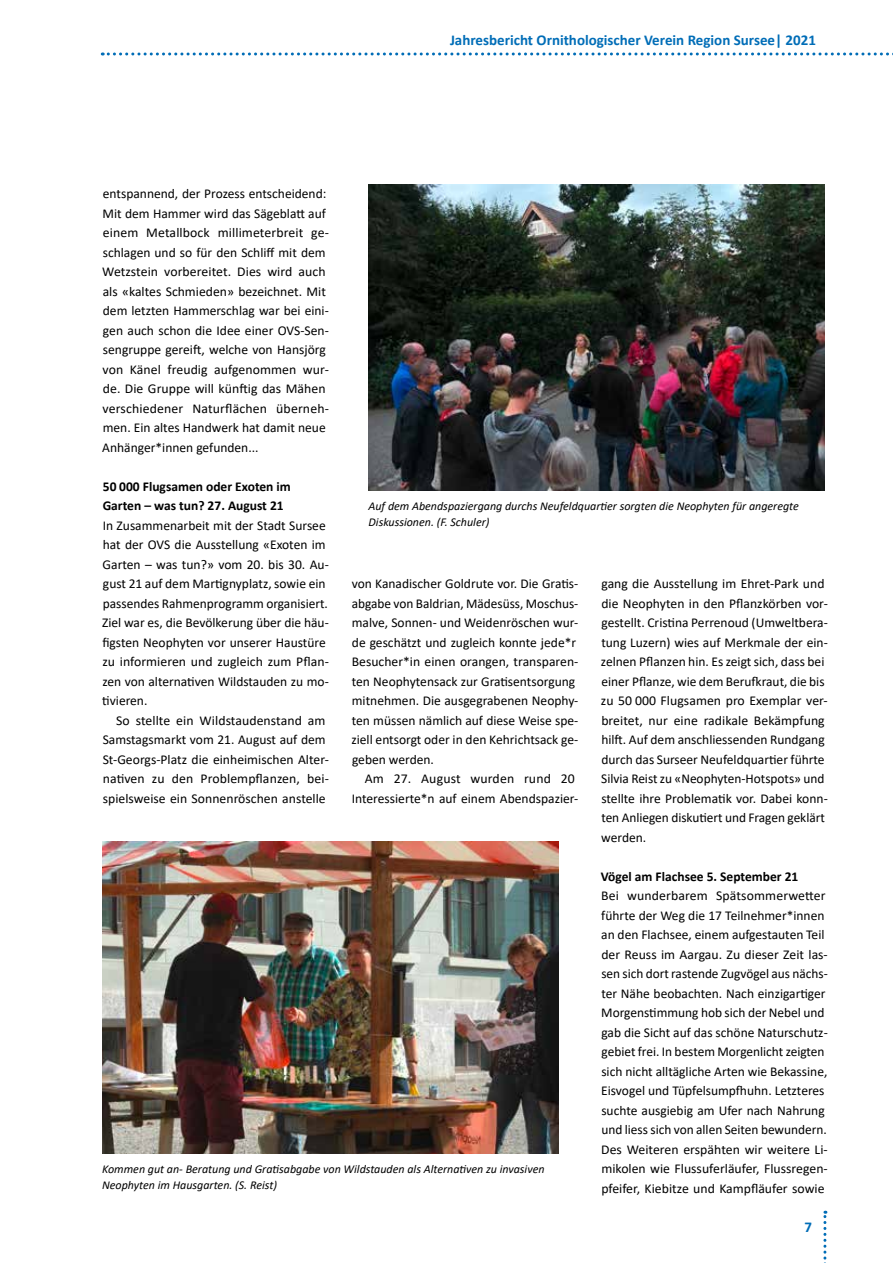
<style>
.page{position:relative;width:893px;height:1263px;background:#fff}
.page>*{position:absolute;margin:0;border:0;box-sizing:border-box;transform-origin:0 0}
.t1{font:700 15px "Calibri";color:#006db7}
.t2{font:13.5px/19.5px "Calibri";color:#000}
.t3{font:700 13.5px/19.5px "Calibri";color:#000}
.t4{font:italic 12px/16.5px "Calibri";color:#000}
</style>
<div class="page">
<svg style="left:102px;top:53px;width:791px;height:3px"></svg>
<svg style="left:823px;top:1211px;width:3px;height:52px"></svg>
<img style="left:102px;top:842px;width:456px;height:312px">
<img style="left:369px;top:185px;width:456px;height:306px">
<p class="t1" style="left:450px;top:30px;width:368px">Jahresbericht Ornithologischer Verein Region Sursee| 2021</p>
<p class="t2" style="left:102px;top:184px;width:228px">entspannend, der Prozess entscheidend:<br>Mit dem Hammer wird das Sägeblatt auf einem Metallbock millimeterbreit ge&shy;schlagen und so für den Schliff mit dem Wetzstein vorbereitet. Dies wird auch als «kaltes Schmieden» bezeichnet. Mit dem letzten Hammerschlag war bei eini&shy;gen auch schon die Idee einer OVS-Sen&shy;sengruppe gereift, welche von Hansjörg von Känel freudig aufgenommen wur&shy;de. Die Gruppe will künftig das Mähen verschiedener Naturflächen überneh&shy;men. Ein altes Handwerk hat damit neue Anhänger*innen gefunden...</p>
<p class="t3" style="left:103px;top:476px;width:190px">50 000 Flugsamen oder Exoten im<br>Garten – was tun? 27. August 21</p>
<p class="t2" style="left:102px;top:515px;width:228px">In Zusammenarbeit mit der Stadt Sursee hat der OVS die Ausstellung «Exoten im Garten – was tun?» vom 20. bis 30. Au&shy;gust 21 auf dem Martignyplatz, sowie ein passendes Rahmenprogramm organisiert.<br>Ziel war es, die Bevölkerung über die häu&shy;figsten Neophyten vor unserer Haustüre zu informieren und zugleich zum Pflan&shy;zen von alternativen Wildstauden zu mo&shy;tivieren.</p>
<p class="t2" style="left:103px;top:710px;width:228px;text-indent:14px">So stellte ein Wildstaudenstand am Samstagsmarkt vom 21. August auf dem St-Georgs-Platz die einheimischen Alter&shy;nativen zu den Problempflanzen, bei&shy;spielsweise ein Sonnenröschen anstelle</p>
<p class="t4" style="left:369px;top:497px;width:432px">Auf dem Abendspaziergang durchs Neufeldquartier sorgten die Neophyten für angeregte<br>Diskussionen. (F. Schuler)</p>
<p class="t2" style="left:351px;top:574px;width:228px">von Kanadischer Goldrute vor. Die Gratis&shy;abgabe von Baldrian, Mädesüss, Moschus&shy;malve, Sonnen- und Weidenröschen wur&shy;de geschätzt und zugleich konnte jede*r Besucher*in einen orangen, transparen&shy;ten Neophytensack zur Gratisentsorgung mitnehmen. Die ausgegrabenen Neophy&shy;ten müssen nämlich auf diese Weise spe&shy;ziell entsorgt oder in den Kehrichtsack ge&shy;geben werden.</p>
<p class="t2" style="left:352px;top:769px;width:228px;text-align:right">Am 27. August wurden rund 20<br>Interessierte*n auf einem Abendspazier-</p>
<p class="t2" style="left:601px;top:574px;width:228px">gang die Ausstellung im Ehret-Park und die Neophyten in den Pflanzkörben vor&shy;gestellt. Cristina Perrenoud (Umweltbera&shy;tung Luzern) wies auf Merkmale der ein&shy;zelnen Pflanzen hin. Es zeigt sich, dass bei einer Pflanze, wie dem Berufkraut, die bis zu 50 000 Flugsamen pro Exemplar ver&shy;breitet, nur eine radikale Bekämpfung hilft. Auf dem anschliessenden Rundgang durch das Surseer Neufeldquartier führte Silvia Reist zu «Neophyten-Hotspots» und stellte ihre Problematik vor. Dabei konn&shy;ten Anliegen diskutiert und Fragen geklärt werden.</p>
<p class="t3" style="left:601px;top:866px;width:199px">Vögel am Flachsee 5. September 21</p>
<p class="t2" style="left:601px;top:886px;width:228px">Bei wunderbarem Spätsommerwetter führte der Weg die 17 Teilnehmer*innen an den Flachsee, einem aufgestauten Teil der Reuss im Aargau. Zu dieser Zeit las&shy;sen sich dort rastende Zugvögel aus nächs&shy;ter Nähe beobachten. Nach einzigartiger Morgenstimmung hob sich der Nebel und gab die Sicht auf das schöne Naturschutz&shy;gebiet frei. In bestem Morgenlicht zeigten sich nicht alltägliche Arten wie Bekassine, Eisvogel und Tüpfelsumpfhuhn. Letzteres suchte ausgiebig am Ufer nach Nahrung und liess sich von allen Seiten bewundern.<br>Des Weiteren erspähten wir weitere Li&shy;mikolen wie Flussuferläufer, Flussregen&shy;pfeifer, Kiebitze und Kampfläufer sowie</p>
<p class="t4" style="left:102px;top:1160px;width:444px">Kommen gut an- Beratung und Gratisabgabe von Wildstauden als Alternativen zu invasiven<br>Neophyten im Hausgarten. (S. Reist)</p>
<p class="t1" style="left:805px;top:1216px;width:9px">7</p>
</div>
